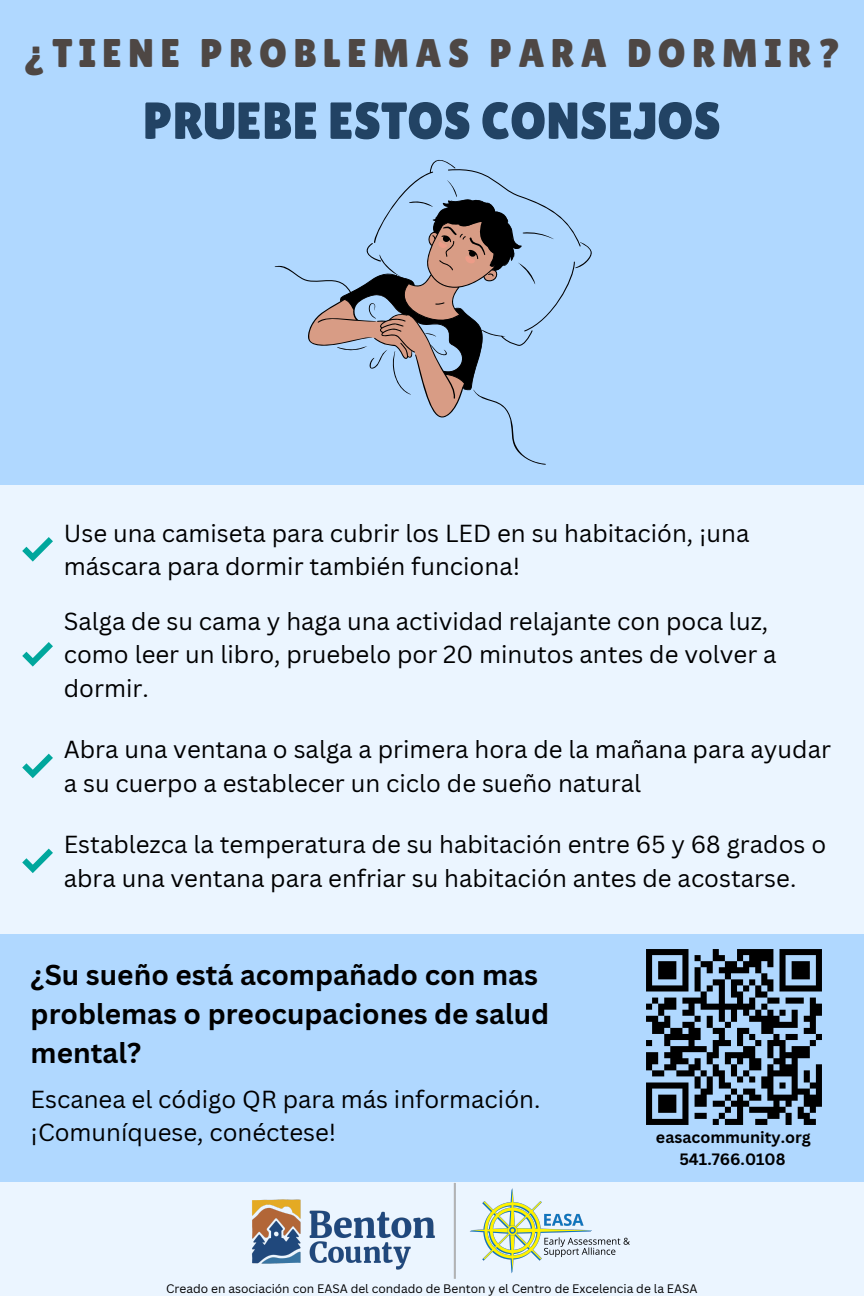
<style>
.page{position:relative;width:864px;height:1296px;background:#b0d8ff}
.page>*{position:absolute;margin:0;border:0;box-sizing:border-box;transform-origin:0 0}
.t1{font:52px "Lilita One";color:#224364}
.t2{font:40px "Lilita One";letter-spacing:.155em;color:#4e4744}
.t3{font:700 28px/39px "Canva Sans";color:#000}
.t4{font:24px/33.4px "Canva Sans";color:#000}
.t5{font:700 16px "Canva Sans";color:#000}
.t6{font:12px "Canva Sans";color:#000}
</style>
<div class="page">
<div style="left:0;top:485px;width:864px;height:448px;background:#ebf5ff"></div>
<div style="left:0;top:1182px;width:864px;height:114px;background:#ebf5ff"></div>
<svg style="left:22px;top:537px;width:31px;height:25px"></svg>
<svg style="left:22px;top:642px;width:31px;height:25px"></svg>
<svg style="left:22px;top:754px;width:31px;height:24px"></svg>
<svg style="left:22px;top:849px;width:31px;height:24px"></svg>
<img style="left:646px;top:949px;width:176px;height:176px">
<svg style="left:275px;top:160px;width:317px;height:305px"></svg>
<img style="left:470px;top:1188px;width:160px;height:85px">
<img style="left:252px;top:1183px;width:204px;height:96px">
<h4 class="t2" style="left:23px;top:30px;width:820px">¿TIENE PROBLEMAS PARA DORMIR?</h4>
<h1 class="t1" style="left:143px;top:91px;width:579px">PRUEBE ESTOS CONSEJOS</h1>
<h4 class="t4" style="left:64px;top:516px;width:687px">Use una camiseta para cubrir los LED en su habitación, ¡una máscara para dormir también funciona!</h4>
<p class="t4" style="left:64px;top:604px;width:714px">Salga de su cama y haga una actividad relajante con poca luz, como leer un libro, pruebelo por 20 minutos antes de volver a dormir.</p>
<h4 class="t4" style="left:64px;top:732px;width:769px">Abra una ventana o salga a primera hora de la mañana para ayudar a su cuerpo a establecer un ciclo de sueño natural</h4>
<h4 class="t4" style="left:64px;top:827px;width:764px">Establezca la temperatura de su habitación entre 65 y 68 grados o abra una ventana para enfriar su habitación antes de acostarse.</h4>
<p class="t3" style="left:31px;top:954px;width:520px">¿Su sueño está acompañado con mas problemas o preocupaciones de salud mental?</p>
<p class="t4" style="left:31px;top:1082px;width:511px">Escanea el código QR para más información. ¡Comuníquese, conéctese!</p>
<h3 class="t5" style="left:656px;top:1126px;width:156px">easacommunity.org</h3>
<h4 class="t5" style="left:679px;top:1148px;width:108px">541.766.0108</h4>
<p class="t6" style="left:166px;top:1280px;width:533px">Creado en asociación con EASA del condado de Benton y el Centro de Excelencia de la EASA</p>
</div>
